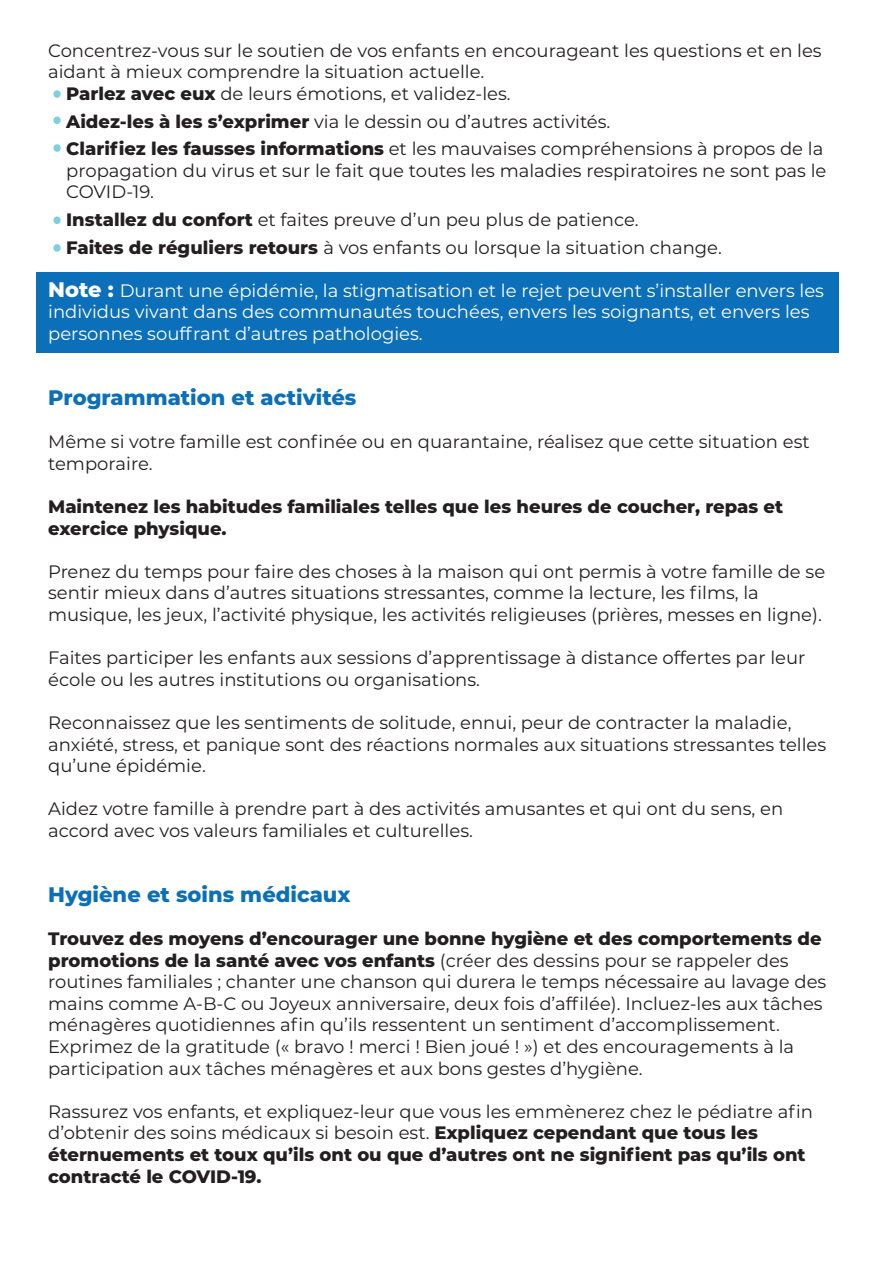
<style>
.page{position:relative;width:893px;height:1263px;background:#fff}
.page>*{position:absolute;margin:0;border:0;box-sizing:border-box;transform-origin:0 0}
.t1{font:800 21px "Montserrat";color:#0b6fb9}
.t2{font:18px/21.6px "Montserrat";color:#231f20}
.t3{font:800 18px/21.6px "Montserrat";color:#231f20}
.t4{font:18px/21.6px "Montserrat";color:#fff}
.s1{font-weight:800}
.s2{font-weight:800;font-size:21px}
.s3{font-weight:400}
</style>
<div class="page">
<div style="left:37px;top:272px;width:802px;height:81px;background:#0b6fb9"></div>
<svg style="left:53px;top:90px;width:8px;height:8px"></svg>
<svg style="left:53px;top:117px;width:8px;height:7px"></svg>
<svg style="left:53px;top:144px;width:8px;height:8px"></svg>
<svg style="left:53px;top:217px;width:8px;height:7px"></svg>
<svg style="left:53px;top:244px;width:8px;height:8px"></svg>
<p class="t2" style="left:48px;top:39px;width:775px">Concentrez-vous sur le soutien de vos enfants en encourageant les questions et en les</p>
<p class="t2" style="left:48px;top:61px;width:438px">aidant à mieux comprendre la situation actuelle.</p>
<p class="t2" style="left:66px;top:82px;width:446px"><span class="s1">Parlez avec eux</span> de leurs émotions, et validez-les.</p>
<p class="t2" style="left:66px;top:107px;width:759px;line-height:27.6px"><span class="s1">Aidez-les à les s’exprimer</span> via le dessin ou d’autres activités.<br><span class="s1">Clarifiez les fausses informations</span> et les mauvaises compréhensions à propos de la</p>
<p class="t2" style="left:66px;top:159px;width:762px">propagation du virus et sur le fait que toutes les maladies respiratoires ne sont pas le<br>COVID-19.</p>
<p class="t2" style="left:66px;top:205px;width:657px;line-height:27.6px"><span class="s1">Installez du confort</span> et faites preuve d’un peu plus de patience.<br><span class="s1">Faites de réguliers retours</span> à vos enfants ou lorsque la situation change.</p>
<p class="t4" style="left:48px;top:279px;width:777px"><span class="s2">Note :</span> Durant une épidémie, la stigmatisation et le rejet peuvent s’installer envers les individus vivant dans des communautés touchées, envers les soignants, et envers les personnes souffrant d’autres pathologies.</p>
<p class="t1" style="left:48px;top:382px;width:310px">Programmation et activités</p>
<p class="t2" style="left:48px;top:430px;width:763px">Même si votre famille est confinée ou en quarantaine, réalisez que cette situation est temporaire.</p>
<p class="t3" style="left:48px;top:495px;width:736px">Maintenez les habitudes familiales telles que les heures de coucher, repas et exercice physique.</p>
<p class="t2" style="left:48px;top:560px;width:779px">Prenez du temps pour faire des choses à la maison qui ont permis à votre famille de se sentir mieux dans d’autres situations stressantes, comme la lecture, les films, la musique, les jeux, l’activité physique, les activités religieuses (prières, messes en ligne).</p>
<p class="t2" style="left:48px;top:646px;width:759px">Faites participer les enfants aux sessions d’apprentissage à distance offertes par leur école ou les autres institutions ou organisations.</p>
<p class="t2" style="left:48px;top:711px;width:780px">Reconnaissez que les sentiments de solitude, ennui, peur de contracter la maladie, anxiété, stress, et panique sont des réactions normales aux situations stressantes telles qu’une épidémie.</p>
<p class="t2" style="left:48px;top:797px;width:737px">Aidez votre famille à prendre part à des activités amusantes et qui ont du sens, en accord avec vos valeurs familiales et culturelles.</p>
<p class="t1" style="left:48px;top:879px;width:304px">Hygiène et soins médicaux</p>
<p class="t2" style="left:48px;top:927px;width:780px"><span class="s1">Trouvez des moyens d’encourager une bonne hygiène et des comportements de promotions de la santé avec vos enfants</span> (créer des dessins pour se rappeler des routines familiales ; chanter une chanson qui durera le temps nécessaire au lavage des mains comme A-B-C ou Joyeux anniversaire, deux fois d’affilée). Incluez-les aux tâches ménagères quotidiennes afin qu’ils ressentent un sentiment d’accomplissement.<br>Exprimez de la gratitude (« bravo ! merci ! Bien joué ! ») et des encouragements à la participation aux tâches ménagères et aux bons gestes d’hygiène.</p>
<p class="t3" style="left:48px;top:1099px;width:766px"><span class="s3">Rassurez vos enfants, et expliquez-leur que vous les emmènerez chez le pédiatre afin d’obtenir des soins médicaux si besoin est.</span> Expliquez cependant que tous les éternuements et toux qu’ils ont ou que d’autres ont ne signifient pas qu’ils ont contracté le COVID-19.</p>
</div>
